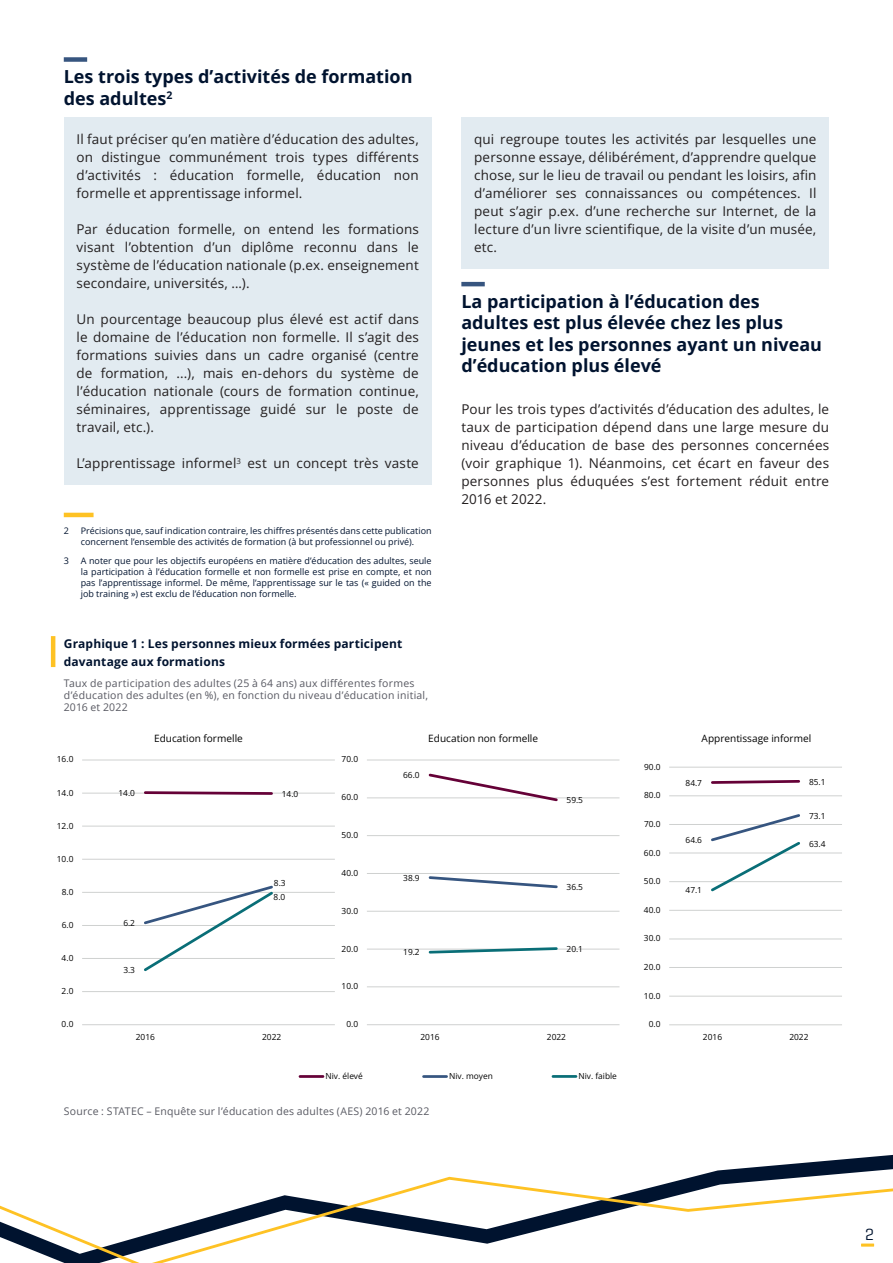
<style>
.page{position:relative;width:893px;height:1263px;background:#fff}
.page>*{position:absolute;margin:0;border:0;box-sizing:border-box;transform-origin:0 0}
.Heading_2{font:700 18px/21.6px "Open Sans";color:#00132f}
.t1{font:16.5px "Geogrotesque";color:#00132f}
.a_propos_text{font:13.5px/18px "Open Sans";letter-spacing:.01em;color:#231f20;text-align:justify}
.Titre_de_tableau__graphiques__schémas{font:700 12px/18px "Open Sans";letter-spacing:.015em;color:#00132f}
.source{font:10.5px/12px "Open Sans";letter-spacing:.02em;color:#585962}
.t2{font:10.05px "Open Sans";color:#000001}
.Footnote{font:9px/10.8px "Open Sans";color:#00132f}
.t3{font:8.4px "Open Sans";color:#000001}
</style>
<div class="page">
<svg style="left:449px;top:1154px;width:444px;height:23px"></svg>
<svg style="left:0;top:1177px;width:893px;height:86px"></svg>
<svg style="left:861px;top:1243px;width:13px;height:3px"></svg>
<div style="left:64px;top:57px;width:23px;height:5px;background:#37557f"></div>
<div style="left:64px;top:117px;width:368px;height:98px;background:#e2ebf1"></div>
<div style="left:64px;top:207px;width:368px;height:98px;background:#e2ebf1"></div>
<div style="left:64px;top:297px;width:368px;height:152px;background:#e2ebf1"></div>
<div style="left:64px;top:441px;width:368px;height:44px;background:#e2ebf1"></div>
<hr style="left:64px;top:513px;width:30px;height:4px;background:#fec224">
<div style="left:461px;top:117px;width:368px;height:152px;background:#e2ebf1"></div>
<hr style="left:461px;top:282px;width:24px;height:4px;background:#37557f">
<hr style="left:82px;top:759px;width:253px;height:1px;background:#cfd1d0">
<hr style="left:82px;top:793px;width:253px;height:1px;background:#cfd1d0">
<hr style="left:82px;top:826px;width:253px;height:1px;background:#cfd1d0">
<hr style="left:82px;top:859px;width:253px;height:1px;background:#cfd1d0">
<hr style="left:82px;top:892px;width:253px;height:1px;background:#cfd1d0">
<hr style="left:82px;top:925px;width:253px;height:1px;background:#cfd1d0">
<hr style="left:82px;top:958px;width:253px;height:1px;background:#cfd1d0">
<hr style="left:82px;top:991px;width:253px;height:1px;background:#cfd1d0">
<hr style="left:82px;top:1024px;width:253px;height:1px;background:#cfd1d0">
<svg style="left:143px;top:791px;width:131px;height:4px"></svg>
<svg style="left:144px;top:885px;width:129px;height:87px"></svg>
<hr style="left:367px;top:759px;width:252px;height:1px;background:#cfd1d0">
<hr style="left:367px;top:797px;width:252px;height:1px;background:#cfd1d0">
<hr style="left:367px;top:835px;width:252px;height:1px;background:#cfd1d0">
<hr style="left:367px;top:873px;width:252px;height:1px;background:#cfd1d0">
<hr style="left:367px;top:911px;width:252px;height:1px;background:#cfd1d0">
<hr style="left:367px;top:949px;width:252px;height:1px;background:#cfd1d0">
<hr style="left:367px;top:986px;width:252px;height:1px;background:#cfd1d0">
<hr style="left:367px;top:1024px;width:252px;height:1px;background:#cfd1d0">
<svg style="left:427px;top:773px;width:133px;height:29px"></svg>
<svg style="left:428px;top:876px;width:130px;height:13px"></svg>
<svg style="left:427px;top:947px;width:132px;height:7px"></svg>
<hr style="left:669px;top:767px;width:173px;height:1px;background:#cfd1d0">
<hr style="left:669px;top:795px;width:173px;height:1px;background:#cfd1d0">
<hr style="left:669px;top:824px;width:173px;height:1px;background:#cfd1d0">
<hr style="left:669px;top:852px;width:173px;height:1px;background:#cfd1d0">
<hr style="left:669px;top:881px;width:173px;height:1px;background:#cfd1d0">
<hr style="left:669px;top:910px;width:173px;height:1px;background:#cfd1d0">
<hr style="left:669px;top:938px;width:173px;height:1px;background:#cfd1d0">
<hr style="left:669px;top:967px;width:173px;height:1px;background:#cfd1d0">
<hr style="left:669px;top:996px;width:173px;height:1px;background:#cfd1d0">
<hr style="left:669px;top:1024px;width:173px;height:1px;background:#cfd1d0">
<svg style="left:711px;top:780px;width:89px;height:4px"></svg>
<svg style="left:709px;top:814px;width:93px;height:78px"></svg>
<hr style="left:300px;top:1075px;width:23px;height:3px;background:#650137">
<hr style="left:424px;top:1075px;width:23px;height:3px;background:#365580">
<hr style="left:553px;top:1075px;width:23px;height:3px;background:#096e77">
<hr style="left:51px;top:636px;width:4px;height:31px;background:#fec224">
<p class="Heading_2" style="left:64px;top:65px;width:350px">Les trois types d’activités de formation des adultes<sup>2</sup></p>
<p class="a_propos_text" style="left:77px;top:130px;width:344px">Il faut préciser qu’en matière d’éducation des adultes, on distingue communément trois types différents d’activités : éducation formelle, éducation non formelle et apprentissage informel.</p>
<p class="a_propos_text" style="left:77px;top:220px;width:344px">Par éducation formelle, on entend les formations visant l’obtention d’un diplôme reconnu dans le système de l’éducation nationale (p.ex. enseignement secondaire, universités, …).</p>
<p class="a_propos_text" style="left:77px;top:310px;width:344px">Un pourcentage beaucoup plus élevé est actif dans le domaine de l’éducation non formelle. Il s’agit des formations suivies dans un cadre organisé (centre de formation, ...), mais en-dehors du système de l’éducation nationale (cours de formation continue, séminaires, apprentissage guidé sur le poste de travail, etc.).</p>
<p class="a_propos_text" style="left:77px;top:454px;width:344px">L’apprentissage informel<sup>3</sup> est un concept très vaste</p>
<p class="Footnote" style="left:64px;top:525px;width:7px">2</p>
<p class="Footnote" style="left:81px;top:525px;width:352px">Précisions que, sauf indication contraire, les chiffres présentés dans cette publication concernent l’ensemble des activités de formation (à but professionnel ou privé).</p>
<p class="Footnote" style="left:64px;top:555px;width:7px">3</p>
<p class="Footnote" style="left:81px;top:555px;width:352px;text-align:justify">A noter que pour les objectifs européens en matière d’éducation des adultes, seule la participation à l’éducation formelle et non formelle est prise en compte, et non pas l’apprentissage informel. De même, l’apprentissage sur le tas (« guided on the job training ») est exclu de l’éducation non formelle.</p>
<p class="Titre_de_tableau__graphiques__schémas" style="left:64px;top:634px;width:340px">Graphique 1 : Les personnes mieux formées participent davantage aux formations</p>
<p class="source" style="left:64px;top:676px;width:366px">Taux de participation des adultes (25 à 64 ans) aux différentes formes d’éducation des adultes (en %), en fonction du niveau d’éducation initial,<br>2016 et 2022</p>
<p class="a_propos_text" style="left:474px;top:130px;width:344px">qui regroupe toutes les activités par lesquelles une personne essaye, délibérément, d’apprendre quelque chose, sur le lieu de travail ou pendant les loisirs, afin d’améliorer ses connaissances ou compétences. Il peut s’agir p.ex. d’une recherche sur Internet, de la lecture d’un livre scientifique, de la visite d’un musée, etc.</p>
<p class="Heading_2" style="left:461px;top:290px;width:362px">La participation à l’éducation des adultes est plus élevée chez les plus jeunes et les personnes ayant un niveau d’éducation plus élevé</p>
<p class="a_propos_text" style="left:461px;top:400px;width:369px">Pour les trois types d’activités d’éducation des adultes, le taux de participation dépend dans une large mesure du niveau d’éducation de base des personnes concernées (voir graphique 1). Néanmoins, cet écart en faveur des personnes plus éduquées s’est fortement réduit entre 2016 et 2022.</p>
<p class="t2" style="left:154px;top:731px;width:90px">Education formelle</p>
<p class="t2" style="left:428px;top:731px;width:111px">Education non formelle</p>
<p class="t3" style="left:57px;top:754px;width:18px">16.0</p>
<p class="t3" style="left:342px;top:754px;width:18px">70.0</p>
<p class="t3" style="left:403px;top:769px;width:18px">66.0</p>
<p class="t3" style="left:57px;top:787px;width:18px">14.0</p>
<p class="t3" style="left:118px;top:787px;width:18px">14.0</p>
<p class="t3" style="left:282px;top:788px;width:18px">14.0</p>
<p class="t3" style="left:342px;top:791px;width:18px">60.0</p>
<p class="t3" style="left:567px;top:794px;width:18px">59.5</p>
<p class="t3" style="left:57px;top:820px;width:18px">12.0</p>
<p class="t3" style="left:342px;top:829px;width:18px">50.0</p>
<p class="t3" style="left:57px;top:853px;width:18px">10.0</p>
<p class="t3" style="left:62px;top:886px;width:13px">8.0</p>
<p class="t3" style="left:274px;top:877px;width:13px">8.3</p>
<p class="t3" style="left:274px;top:891px;width:13px">8.0</p>
<p class="t3" style="left:342px;top:867px;width:18px">40.0</p>
<p class="t3" style="left:403px;top:872px;width:18px">38.9</p>
<p class="t3" style="left:567px;top:881px;width:18px">36.5</p>
<p class="t3" style="left:342px;top:905px;width:18px">30.0</p>
<p class="t3" style="left:62px;top:919px;width:13px">6.0</p>
<p class="t3" style="left:123px;top:917px;width:13px">6.2</p>
<p class="t3" style="left:62px;top:952px;width:13px">4.0</p>
<p class="t3" style="left:342px;top:943px;width:18px">20.0</p>
<p class="t3" style="left:403px;top:947px;width:18px">19.2</p>
<p class="t3" style="left:567px;top:943px;width:18px">20.1</p>
<p class="t3" style="left:123px;top:964px;width:13px">3.3</p>
<p class="t3" style="left:62px;top:985px;width:13px">2.0</p>
<p class="t3" style="left:342px;top:980px;width:18px">10.0</p>
<p class="t3" style="left:62px;top:1018px;width:13px">0.0</p>
<p class="t3" style="left:346px;top:1018px;width:13px">0.0</p>
<p class="t3" style="left:136px;top:1031px;width:21px">2016</p>
<p class="t3" style="left:262px;top:1031px;width:21px">2022</p>
<p class="t3" style="left:421px;top:1031px;width:21px">2016</p>
<p class="t3" style="left:547px;top:1031px;width:21px">2022</p>
<p class="t3" style="left:325px;top:1070px;width:39px">Niv. élevé</p>
<p class="t3" style="left:449px;top:1070px;width:45px">Niv. moyen</p>
<p class="t3" style="left:578px;top:1070px;width:40px">Niv. faible</p>
<p class="source" style="left:64px;top:1105px;width:367px">Source : STATEC – Enquête sur l’éducation des adultes (AES) 2016 et 2022</p>
<p class="t3" style="left:644px;top:761px;width:18px">90.0</p>
<p class="t3" style="left:644px;top:789px;width:18px">80.0</p>
<p class="t3" style="left:644px;top:818px;width:18px">70.0</p>
<p class="t3" style="left:644px;top:847px;width:18px">60.0</p>
<p class="t3" style="left:644px;top:875px;width:18px">50.0</p>
<p class="t3" style="left:644px;top:904px;width:18px">40.0</p>
<p class="t3" style="left:644px;top:932px;width:18px">30.0</p>
<p class="t3" style="left:644px;top:961px;width:18px">20.0</p>
<p class="t3" style="left:644px;top:990px;width:18px">10.0</p>
<p class="t3" style="left:649px;top:1018px;width:13px">0.0</p>
<p class="t2" style="left:702px;top:731px;width:111px">Apprentissage informel</p>
<p class="t3" style="left:686px;top:777px;width:18px">84.7</p>
<p class="t3" style="left:809px;top:776px;width:18px">85.1</p>
<p class="t3" style="left:686px;top:834px;width:18px">64.6</p>
<p class="t3" style="left:686px;top:884px;width:18px">47.1</p>
<p class="t3" style="left:809px;top:810px;width:18px">73.1</p>
<p class="t3" style="left:809px;top:838px;width:18px">63.4</p>
<p class="t3" style="left:703px;top:1031px;width:21px">2016</p>
<p class="t3" style="left:789px;top:1031px;width:21px">2022</p>
<p class="t1" style="left:865px;top:1224px;width:10px">2</p>
</div>
